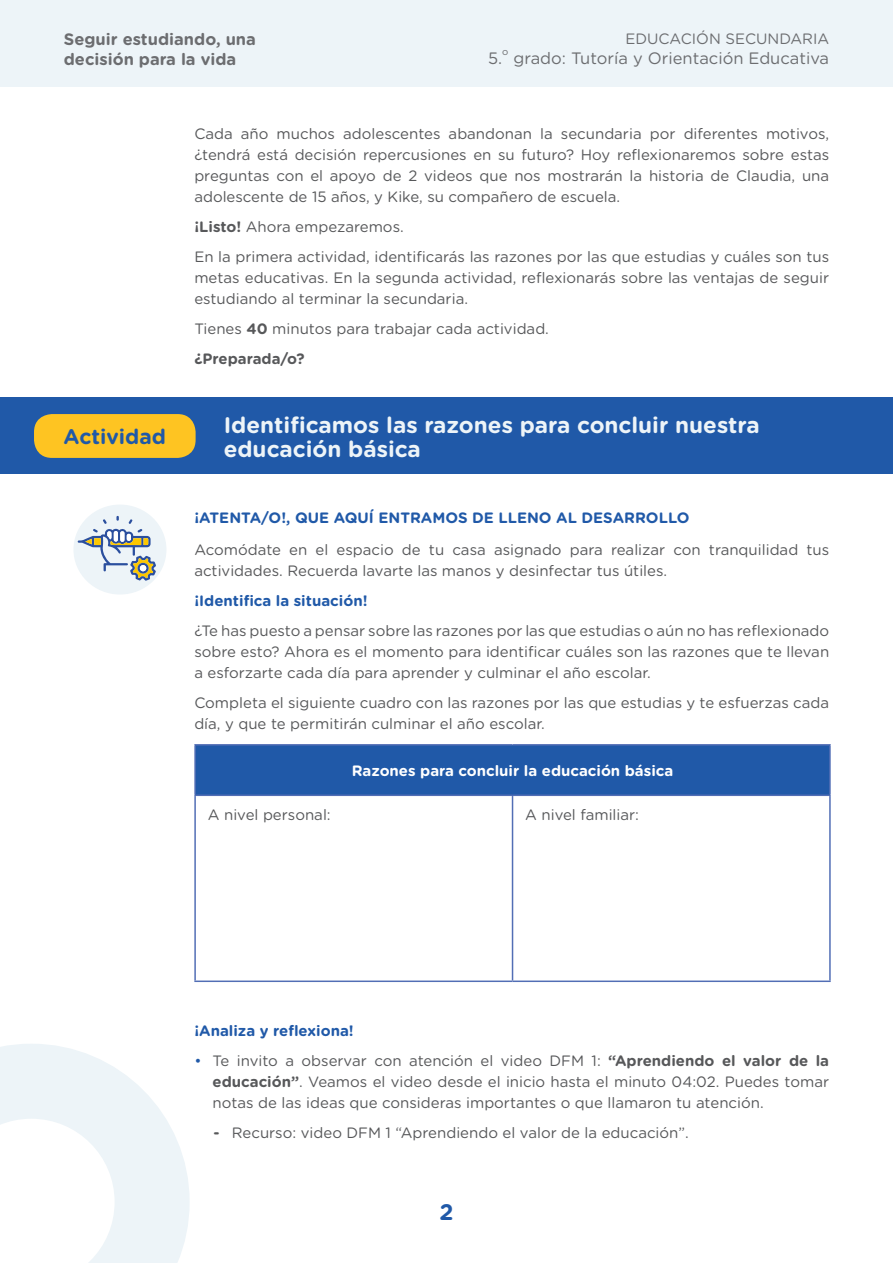
<style>
.page{position:relative;width:893px;height:1263px;background:#fff}
.page>*{position:absolute;margin:0;border:0;box-sizing:border-box;transform-origin:0 0}
.Nombre_de_actividad{font:700 22.5px/24px "Gotham Rounded";color:#edf4f8}
.t1{font:700 22.5px "Gotham Rounded";color:#2059a8}
.t2{font:700 21px "Gotham Rounded";color:#2059a8}
.t3{font:700 16.5px/19.8px "Gotham Rounded";color:#6c6d70}
.t4{font:16.5px "Gotham Rounded";color:#6c6d70}
.Cuerpo_de_texto{font:15px/21px "Gotham Rounded";color:#57585a;text-align:justify}
.Cuerpo_de_texto-2{font:700 15px "Gotham Rounded";color:#2059a8}
.Cuerpo_de_texto-3{font:700 15px "Gotham Rounded";color:#fff}
.Texto_Bullet_Azul_y{font:700 15px "Gotham Rounded";color:#2059a8}
.t5{font:15px "Gotham Rounded";color:#6c6d70}
.Cuerpo_de_texto-4{font:700 15px "Gotham Rounded";color:#57585a}
.t6{font:9.6px "Gotham Rounded";color:#6c6d70}
.s1{font-weight:700}
.s2{color:#2059a8}
</style>
<div class="page">
<div style="left:0;top:0;width:893px;height:87px;background:#edf4f8"></div>
<div style="left:73px;top:504px;width:93px;height:90px;background:#edf4f8;border-radius:50%"></div>
<svg style="left:78px;top:516px;width:78px;height:65px"></svg>
<div style="left:0;top:398px;width:893px;height:76px;background:#2059a8"></div>
<div style="left:34px;top:414px;width:162px;height:44px;background:#fec422;border-radius:18px"></div>
<div style="left:195px;top:745px;width:635px;height:50px;background:#2059a8"></div>
<hr style="left:194px;top:744px;width:318px;height:1px;background:#526eb5">
<hr style="left:194px;top:745px;width:2px;height:49px;background:#526eb5">
<hr style="left:512px;top:744px;width:319px;height:1px;background:#526eb5">
<hr style="left:829px;top:745px;width:2px;height:49px;background:#526eb5">
<hr style="left:194px;top:794px;width:318px;height:2px;background:#526eb5">
<hr style="left:194px;top:796px;width:2px;height:184px;background:#526eb5">
<hr style="left:512px;top:794px;width:319px;height:2px;background:#526eb5">
<hr style="left:512px;top:796px;width:1px;height:184px;background:#526eb5">
<hr style="left:829px;top:796px;width:2px;height:184px;background:#526eb5">
<hr style="left:194px;top:980px;width:318px;height:2px;background:#526eb5">
<hr style="left:512px;top:980px;width:319px;height:2px;background:#526eb5">
<svg style="left:0;top:1044px;width:190px;height:219px"></svg>
<p class="t3" style="left:64px;top:28px;width:194px">Seguir estudiando, una decisión para la vida</p>
<p class="t5" style="left:625px;top:28px;width:205px">EDUCACIÓN SECUNDARIA</p>
<p class="t4" style="left:488px;top:47px;width:16px">5.</p>
<p class="t6" style="left:502px;top:45px;width:8px">o</p>
<p class="t4" style="left:513px;top:47px;width:317px">grado: Tutoría y Orientación Educativa</p>
<p class="t2" style="left:64px;top:422px;width:104px">Actividad</p>
<p class="Cuerpo_de_texto" style="left:194px;top:122px;width:636px">Cada año muchos adolescentes abandonan la secundaria por diferentes motivos, ¿tendrá está decisión repercusiones en su futuro? Hoy reflexionaremos sobre estas preguntas con el apoyo de 2 videos que nos mostrarán la historia de Claudia, una adolescente de 15 años, y Kike, su compañero de escuela.</p>
<p class="Cuerpo_de_texto" style="left:194px;top:215px;width:211px"><span class="s1">¡Listo!</span> Ahora empezaremos.</p>
<p class="Cuerpo_de_texto" style="left:194px;top:245px;width:636px">En la primera actividad, identificarás las razones por las que estudias y cuáles son tus metas educativas. En la segunda actividad, reflexionarás sobre las ventajas de seguir estudiando al terminar la secundaria.</p>
<p class="Cuerpo_de_texto" style="left:194px;top:317px;width:356px">Tienes <span class="s1">40</span> minutos para trabajar cada actividad.</p>
<p class="Cuerpo_de_texto-4" style="left:194px;top:347px;width:112px">¿Preparada/o?</p>
<p class="Nombre_de_actividad" style="left:224px;top:412px;width:537px">Identificamos las razones para concluir nuestra educación básica</p>
<p class="Cuerpo_de_texto-2" style="left:194px;top:506px;width:497px">¡ATENTA/O!, QUE AQUÍ ENTRAMOS DE LLENO AL DESARROLLO</p>
<p class="Cuerpo_de_texto" style="left:194px;top:539px;width:636px">Acomódate en el espacio de tu casa asignado para realizar con tranquilidad tus actividades. Recuerda lavarte las manos y desinfectar tus útiles.</p>
<p class="Cuerpo_de_texto-2" style="left:194px;top:590px;width:175px">¡Identifica la situación!</p>
<p class="Cuerpo_de_texto" style="left:194px;top:620px;width:636px">¿Te has puesto a pensar sobre las razones por las que estudias o aún no has reflexionado sobre esto? Ahora es el momento para identificar cuáles son las razones que te llevan a esforzarte cada día para aprender y culminar el año escolar.</p>
<p class="Cuerpo_de_texto" style="left:194px;top:692px;width:636px">Completa el siguiente cuadro con las razones por las que estudias y te esfuerzas cada día, y que te permitirán culminar el año escolar.</p>
<p class="Cuerpo_de_texto-3" style="left:352px;top:760px;width:323px">Razones para concluir la educación básica</p>
<p class="Cuerpo_de_texto" style="left:208px;top:803px;width:124px">A nivel personal:</p>
<p class="Cuerpo_de_texto" style="left:525px;top:803px;width:115px">A nivel familiar:</p>
<p class="Texto_Bullet_Azul_y" style="left:194px;top:1020px;width:161px">¡Analiza y reflexiona!</p>
<p class="Cuerpo_de_texto" style="left:213px;top:1049px;width:618px;text-indent:-18px"><span class="s2">•</span> Te invito a observar con atención el video DFM 1: <span class="s1">“Aprendiendo el valor de la educación”</span>. Veamos el video desde el inicio hasta el minuto 04:02. Puedes tomar notas de las ideas que consideras importantes o que llamaron tu atención.</p>
<p class="Cuerpo_de_texto" style="left:214px;top:1121px;width:477px"><span class="s1">-</span> Recurso: video DFM 1 “Aprendiendo el valor de la educación”.</p>
<h1 class="t1" style="left:439px;top:1195px;width:16px">2</h1>
</div>
